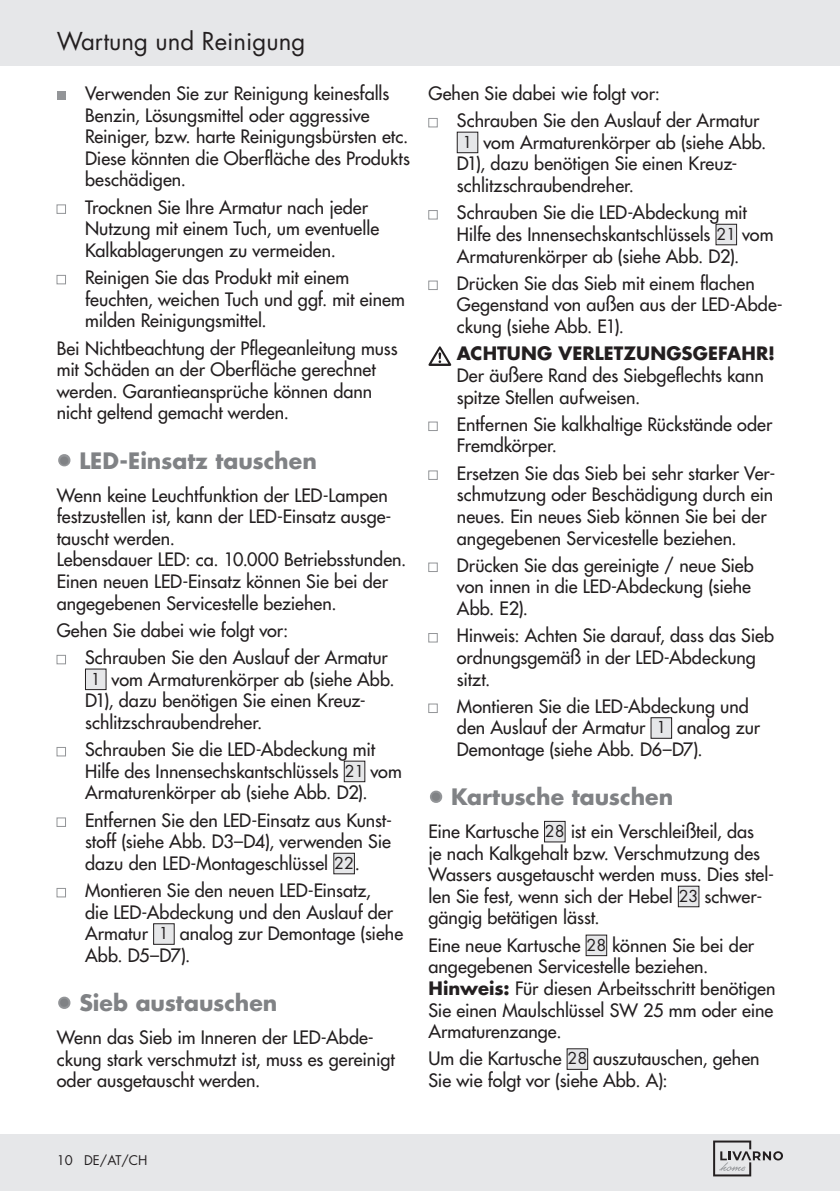
<style>
.page{position:relative;width:840px;height:1191px;background:#fff}
.page>*{position:absolute;margin:0;border:0;box-sizing:border-box;transform-origin:0 0}
.t1{font:24px "Futura Std";color:#231f20}
.t2{font:700 22px "Futura LT Pro";color:#808285}
.t3{font:500 18px/21.6px "Futura LT Pro";color:#231f20}
.t4{font:700 18px "Futura LT Pro";letter-spacing:.01em;color:#231f20}
.t5{font:13px "Futura Std";color:#231f20}
.s1{color:#939598}
.s2{font-weight:400;font-size:16px}
.s3{font-weight:700}
</style>
<div class="page">
<div style="left:0;top:1134px;width:839px;height:57px;background:#e6e7e9"></div>
<svg style="left:713px;top:1140px;width:69px;height:36px"></svg>
<div style="left:0;top:0;width:839px;height:65px;background:#e6e7e9"></div>
<div style="left:57px;top:91px;width:8px;height:9px;background:#939598"></div>
<div style="left:57px;top:205px;width:9px;height:9px;background:#fff;border:1px solid #939598"></div>
<div style="left:57px;top:275px;width:9px;height:9px;background:#fff;border:1px solid #939598"></div>
<div style="left:57px;top:655px;width:9px;height:9px;background:#fff;border:1px solid #939598"></div>
<div style="left:85px;top:669px;width:21px;height:20px;background:#e6e7e9"></div>
<div style="left:85px;top:668px;width:21px;height:22px;border:1px solid #231f20"></div>
<div style="left:57px;top:747px;width:9px;height:9px;background:#fff;border:1px solid #939598"></div>
<div style="left:344px;top:761px;width:20px;height:20px;background:#e6e7e9"></div>
<div style="left:344px;top:761px;width:21px;height:21px;border:1px solid #231f20"></div>
<div style="left:57px;top:817px;width:9px;height:9px;background:#fff;border:1px solid #939598"></div>
<div style="left:333px;top:853px;width:21px;height:20px;background:#e6e7e9"></div>
<div style="left:57px;top:888px;width:9px;height:9px;background:#fff;border:1px solid #939598"></div>
<div style="left:153px;top:923px;width:21px;height:21px;background:#e6e7e9"></div>
<div style="left:153px;top:923px;width:21px;height:21px;border:1px solid #231f20"></div>
<div style="left:428px;top:118px;width:9px;height:9px;background:#fff;border:1px solid #939598"></div>
<div style="left:457px;top:132px;width:20px;height:21px;background:#e6e7e9"></div>
<div style="left:456px;top:132px;width:22px;height:21px;border:1px solid #231f20"></div>
<div style="left:428px;top:210px;width:9px;height:9px;background:#fff;border:1px solid #939598"></div>
<div style="left:715px;top:224px;width:21px;height:21px;background:#e6e7e9"></div>
<div style="left:428px;top:281px;width:9px;height:9px;background:#fff;border:1px solid #939598"></div>
<svg style="left:428px;top:346px;width:23px;height:20px"></svg>
<div style="left:428px;top:422px;width:9px;height:9px;background:#fff;border:1px solid #939598"></div>
<div style="left:428px;top:471px;width:9px;height:9px;background:#fff;border:1px solid #939598"></div>
<div style="left:428px;top:563px;width:9px;height:9px;background:#fff;border:1px solid #939598"></div>
<div style="left:428px;top:633px;width:9px;height:9px;background:#fff;border:1px solid #939598"></div>
<div style="left:428px;top:704px;width:9px;height:9px;background:#fff;border:1px solid #939598"></div>
<div style="left:650px;top:717px;width:21px;height:21px;background:#e6e7e9"></div>
<div style="left:544px;top:821px;width:20px;height:21px;background:#e6e7e9"></div>
<div style="left:544px;top:821px;width:21px;height:21px;border:1px solid #231f20"></div>
<div style="left:678px;top:886px;width:20px;height:20px;background:#e6e7e9"></div>
<div style="left:677px;top:886px;width:21px;height:21px;border:1px solid #231f20"></div>
<div style="left:585px;top:935px;width:21px;height:20px;background:#e6e7e9"></div>
<div style="left:566px;top:1048px;width:21px;height:21px;background:#e6e7e9"></div>
<h1 class="t1" style="left:57px;top:26px;width:250px">Wartung und Reinigung</h1>
<p class="t3" style="left:85px;top:82px;width:326px">Verwenden Sie zur Reinigung keinesfalls Benzin, Lösungsmittel oder aggressive Reiniger, bzw. harte Reinigungsbürsten etc.<br>Diese könnten die Oberfläche des Produkts beschädigen.</p>
<p class="t3" style="left:85px;top:195px;width:295px">Trocknen Sie Ihre Armatur nach jeder<br>Nutzung mit einem Tuch, um eventuelle<br>Kalkablagerungen zu vermeiden.</p>
<p class="t3" style="left:85px;top:266px;width:321px">Reinigen Sie das Produkt mit einem feuchten, weichen Tuch und ggf. mit einem milden Reinigungsmittel.</p>
<p class="t3" style="left:57px;top:336px;width:342px">Bei Nichtbeachtung der Pflegeanleitung muss mit Schäden an der Oberfläche gerechnet werden. Garantieansprüche können dann nicht geltend gemacht werden.</p>
<p class="t2" style="left:57px;top:443px;width:261px"><span class="s1">•</span> LED-Einsatz tauschen</p>
<p class="t3" style="left:57px;top:483px;width:351px">Wenn keine Leuchtfunktion der LED-Lampen festzustellen ist, kann der LED-Einsatz ausge&shy;tauscht werden.<br>Lebensdauer LED: ca. 10.000 Betriebsstunden.<br>Einen neuen LED-Einsatz können Sie bei der angegebenen Servicestelle beziehen.</p>
<p class="t3" style="left:85px;top:615px;width:304px;line-height:27.2px;text-indent:-28px">Gehen Sie dabei wie folgt vor:<br>Schrauben Sie den Auslauf der Armatur</p>
<p class="t3" style="left:85px;top:667px;width:311px;text-indent:6px"><span class="s2">1</span> vom Armaturenkörper ab (siehe Abb.<br>D1), dazu benötigen Sie einen Kreuz&shy;schlitzschraubendreher.</p>
<p class="t3" style="left:85px;top:738px;width:318px">Schrauben Sie die LED-Abdeckung mit<br>Hilfe des Innensechskantschlüssels <span class="s2">21</span> vom<br>Armaturenkörper ab (siehe Abb. D2).</p>
<p class="t3" style="left:85px;top:808px;width:308px;text-align:justify">Entfernen Sie den LED-Einsatz aus Kunst&shy;stoff (siehe Abb. D3–D4), verwenden Sie dazu den LED-Montageschlüssel <span class="s2">22</span>.</p>
<p class="t3" style="left:85px;top:879px;width:319px">Montieren Sie den neuen LED-Einsatz,<br>die LED-Abdeckung und den Auslauf der<br>Armatur <span class="s2">1</span> analog zur Demontage (siehe<br>Abb. D5–D7).</p>
<p class="t2" style="left:57px;top:986px;width:222px"><span class="s1">•</span> Sieb austauschen</p>
<p class="t3" style="left:57px;top:1025px;width:339px">Wenn das Sieb im Inneren der LED-Abde&shy;ckung stark verschmutzt ist, muss es gereinigt oder ausgetauscht werden.</p>
<p class="t3" style="left:456px;top:79px;width:304px;line-height:27.2px;text-indent:-28px">Gehen Sie dabei wie folgt vor:<br>Schrauben Sie den Auslauf der Armatur</p>
<p class="t3" style="left:456px;top:130px;width:311px;text-indent:6px"><span class="s2">1</span> vom Armaturenkörper ab (siehe Abb.<br>D1), dazu benötigen Sie einen Kreuz&shy;schlitzschraubendreher.</p>
<p class="t3" style="left:456px;top:201px;width:318px">Schrauben Sie die LED-Abdeckung mit<br>Hilfe des Innensechskantschlüssels <span class="s2">21</span> vom<br>Armaturenkörper ab (siehe Abb. D2).</p>
<p class="t3" style="left:456px;top:271px;width:327px">Drücken Sie das Sieb mit einem flachen<br>Gegenstand von außen aus der LED-Abde&shy;ckung (siehe Abb. E1).</p>
<p class="t4" style="left:456px;top:340px;width:319px">ACHTUNG VERLETZUNGSGEFAHR!</p>
<p class="t3" style="left:456px;top:363px;width:308px">Der äußere Rand des Siebgeflechts kann spitze Stellen aufweisen.</p>
<p class="t3" style="left:456px;top:412px;width:317px">Entfernen Sie kalkhaltige Rückstände oder<br>Fremdkörper.</p>
<p class="t3" style="left:456px;top:461px;width:320px">Ersetzen Sie das Sieb bei sehr starker Ver&shy;schmutzung oder Beschädigung durch ein neues. Ein neues Sieb können Sie bei der angegebenen Servicestelle beziehen.</p>
<p class="t3" style="left:456px;top:553px;width:298px">Drücken Sie das gereinigte / neue Sieb von innen in die LED-Abdeckung (siehe<br>Abb. E2).</p>
<p class="t3" style="left:456px;top:624px;width:318px">Hinweis: Achten Sie darauf, dass das Sieb ordnungsgemäß in der LED-Abdeckung sitzt.</p>
<p class="t3" style="left:456px;top:694px;width:304px">Montieren Sie die LED-Abdeckung und den Auslauf der Armatur <span class="s2">1</span> analog zur<br>Demontage (siehe Abb. D6–D7).</p>
<p class="t2" style="left:428px;top:780px;width:246px"><span class="s1">•</span> Kartusche tauschen</p>
<p class="t3" style="left:428px;top:819px;width:347px">Eine Kartusche <span class="s2">28</span> ist ein Verschleißteil, das<br>je nach Kalkgehalt bzw. Verschmutzung des Wassers ausgetauscht werden muss. Dies stel&shy;len Sie fest, wenn sich der Hebel <span class="s2">23</span> schwer&shy;gängig betätigen lässt.</p>
<p class="t3" style="left:428px;top:933px;width:348px">Eine neue Kartusche <span class="s2">28</span> können Sie bei der angegebenen Servicestelle beziehen.<br><span class="s3">Hinweis:</span> Für diesen Arbeitsschritt benötigen Sie einen Maulschlüssel SW 25 mm oder eine Armaturenzange.</p>
<p class="t3" style="left:428px;top:1047px;width:332px">Um die Kartusche <span class="s2">28</span> auszutauschen, gehen<br>Sie wie folgt vor (siehe Abb. A):</p>
<p class="t5" style="left:57px;top:1151px;width:92px">10 DE/AT/CH</p>
</div>
